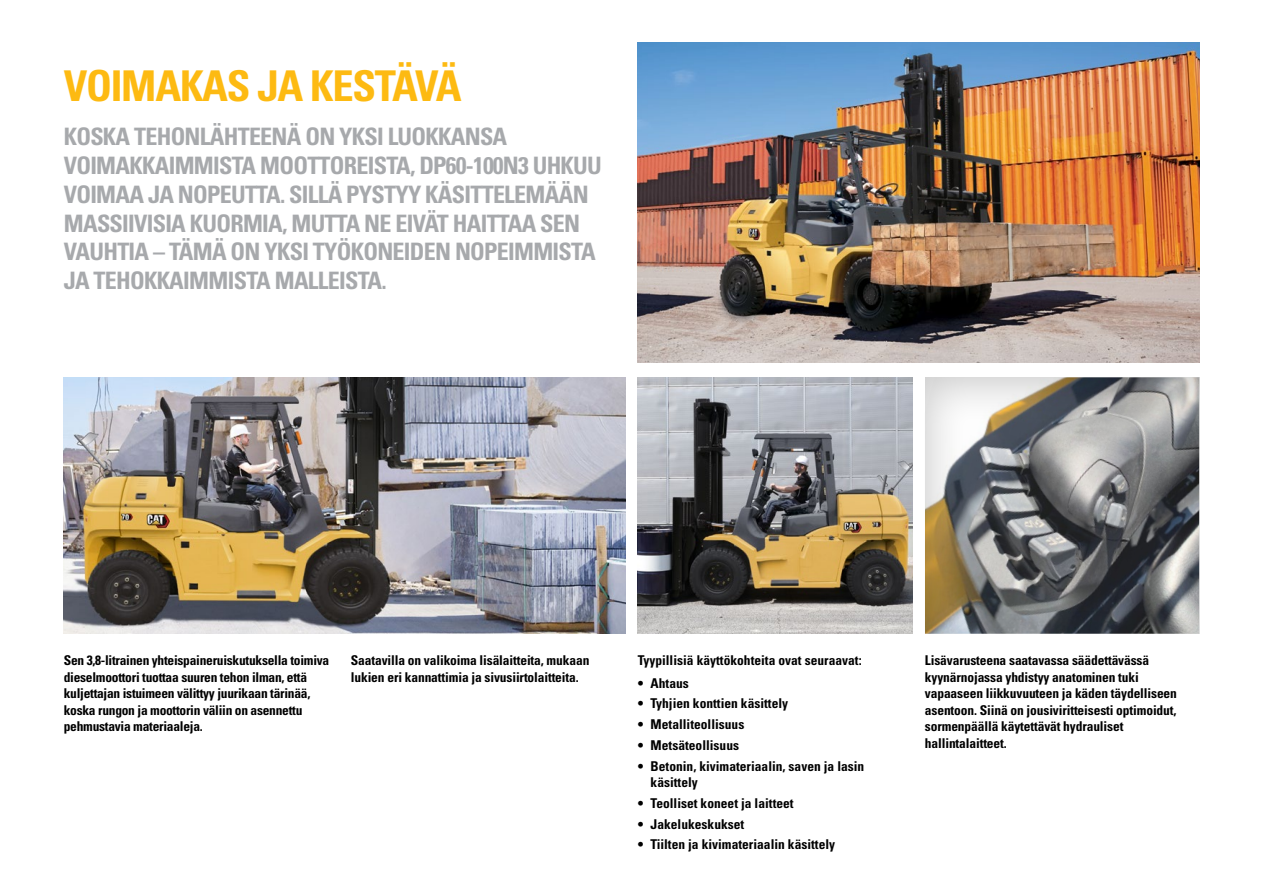
<style>
.page{position:relative;width:1263px;height:893px;background:#fff}
.page>*{position:absolute;margin:0;border:0;box-sizing:border-box;transform-origin:0 0}
.t1{font:42.45px "Univers LTCYR 67 Bold Cond";letter-spacing:-.03em;color:#fdba12}
.t2{font:24px/28.8px "Univers LTCYR 67 Bold Cond";letter-spacing:-.03em;color:#a7a9ac}
.t3{font:13.5px/16.5px "Univers LTCYR 67 Bold Cond";letter-spacing:-.01em;color:#000}
</style>
<div class="page">
<img style="left:64px;top:377px;width:561px;height:257px">
<img style="left:638px;top:377px;width:274px;height:257px">
<img style="left:638px;top:43px;width:561px;height:320px">
<div style="left:924px;top:376px;width:277px;height:260px;background:#000;opacity:.2"></div>
<h1 class="t1" style="left:64px;top:60px;width:400px">VOIMAKAS JA KESTÄVÄ</h1>
<p class="t2" style="left:64px;top:122px;width:540px">KOSKA TEHONLÄHTEENÄ ON YKSI LUOKKANSA VOIMAKKAIMMISTA MOOTTOREISTA, DP60-100N3 UHKUU VOIMAA JA NOPEUTTA. SILLÄ PYSTYY KÄSITTELEMÄÄN MASSIIVISIA KUORMIA, MUTTA NE EIVÄT HAITTAA SEN VAUHTIA – TÄMÄ ON YKSI TYÖKONEIDEN NOPEIMMISTA JA TEHOKKAIMMISTA MALLEISTA.</p>
<p class="t3" style="left:64px;top:652px;width:267px">Sen 3,8-litrainen yhteispaineruiskutuksella toimiva dieselmoottori tuottaa suuren tehon ilman, että kuljettajan istuimeen välittyy juurikaan tärinää, koska rungon ja moottorin väliin on asennettu pehmustavia materiaaleja.</p>
<p class="t3" style="left:351px;top:652px;width:240px">Saatavilla on valikoima lisälaitteita, mukaan lukien eri kannattimia ja sivusiirtolaitteita.</p>
<p class="t3" style="left:638px;top:652px;width:225px">Tyypillisiä käyttökohteita ovat seuraavat:</p>
<p class="t3" style="left:638px;top:674px;width:53px">• Ahtaus</p>
<p class="t3" style="left:638px;top:695px;width:152px">• Tyhjien konttien käsittely</p>
<p class="t3" style="left:638px;top:716px;width:108px">• Metalliteollisuus</p>
<p class="t3" style="left:638px;top:736px;width:103px">• Metsäteollisuus</p>
<p class="t3" style="left:651px;top:757px;width:215px;text-indent:-13px">• Betonin, kivimateriaalin, saven ja lasin käsittely</p>
<p class="t3" style="left:638px;top:794px;width:157px">• Teolliset koneet ja laitteet</p>
<p class="t3" style="left:638px;top:815px;width:108px">• Jakelukeskukset</p>
<p class="t3" style="left:638px;top:836px;width:199px">• Tiilten ja kivimateriaalin käsittely</p>
<p class="t3" style="left:925px;top:652px;width:254px">Lisävarusteena saatavassa säädettävässä kyynärnojassa yhdistyy anatominen tuki vapaaseen liikkuvuuteen ja käden täydelliseen asentoon. Siinä on jousiviritteisesti optimoidut, sormenpäällä käytettävät hydrauliset hallintalaitteet.</p>
</div>
